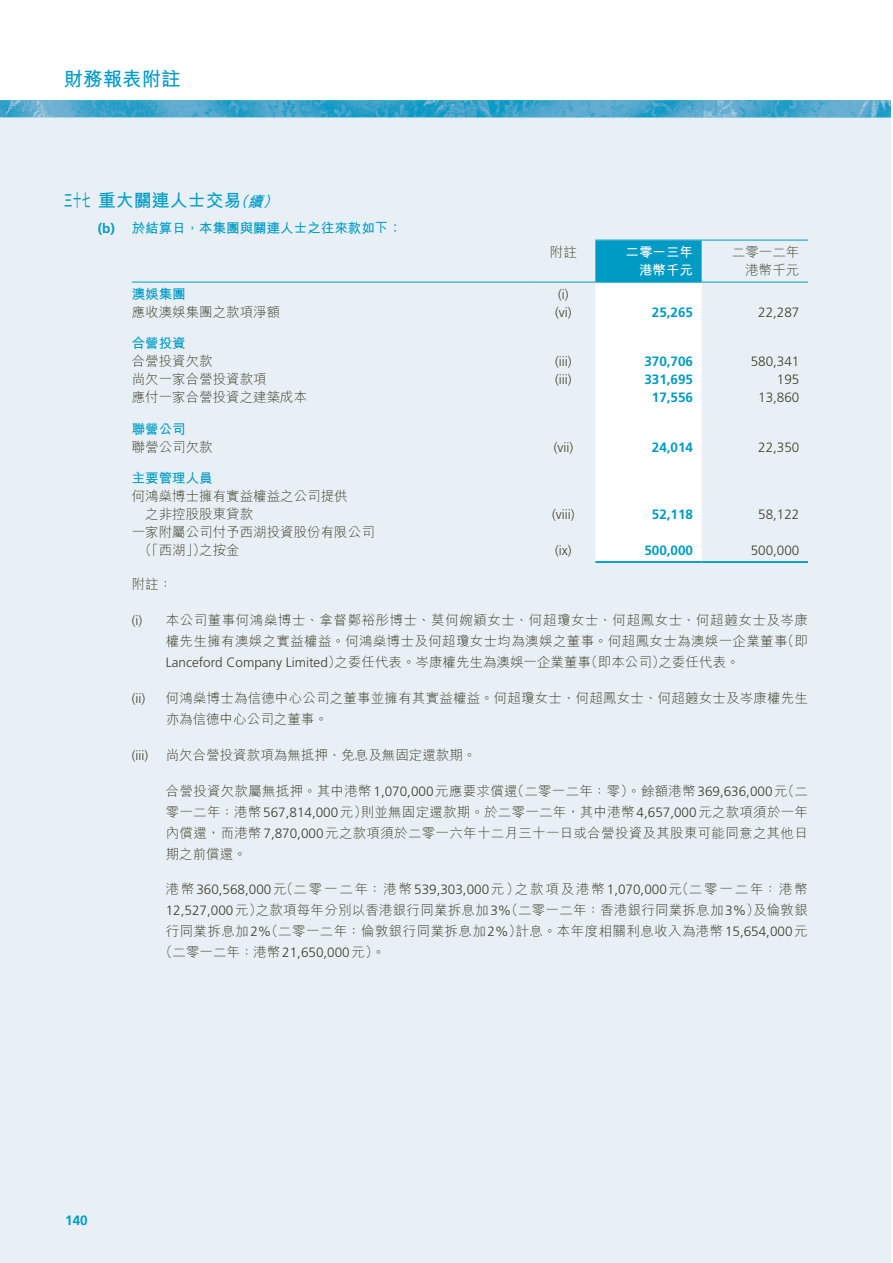
<style>
.page{position:relative;width:893px;height:1263px;background:#fff}
.page>*{position:absolute;margin:0;border:0;box-sizing:border-box;transform-origin:0 0}
.t1{font:19.5px "M Hei HK Bold E Ten B5 H";color:#009bc5}
.t2{font:18px "M Hei HK Bold E Ten B5 H";color:#009bc5;scale:.5 1}
.t3{font:13.5px/21px "M Hei HK Light E Ten B5 H";letter-spacing:.005em;color:#3f3e29}
.t4{font:300 13.5px "Frutiger LT Std";color:#3f3e29}
.t5{font:13.5px "M Hei HK Light E Ten B5 H";letter-spacing:.03em;color:#3f3e29}
.t6{font:700 13.5px "Frutiger LT Std";color:#009bc5}
.t7{font:13.5px "M Hei HK Bold E Ten B5 H";color:#009bc5}
.t8{font:13.5px "M Hei HK Bold E Ten B5 H";color:#fff}
.s1{font-style:italic;font-size:15px}
.s2{font-family:"Frutiger LT Std";font-weight:700}
.s3{font-family:"Frutiger LT Std";font-weight:300}
.s4{font-family:"M Hei HK Light E Ten B5 H";font-weight:400}
</style>
<div class="page">
<div style="left:0;top:111px;width:890px;height:1152px;background:#e8f0f6"></div>
<img style="left:0;top:100px;width:891px;height:17px">
<svg style="left:595px;top:241px;width:107px;height:320px;background:#def2f7"></svg>
<hr style="left:595px;top:240px;width:107px;height:1px;background:#009bc5">
<hr style="left:702px;top:240px;width:106px;height:1px;background:#009bc5">
<hr style="left:132px;top:282px;width:399px;height:1px;background:#009bc5">
<hr style="left:531px;top:282px;width:64px;height:1px;background:#009bc5">
<hr style="left:595px;top:282px;width:107px;height:1px;background:#009bc5">
<hr style="left:702px;top:282px;width:106px;height:1px;background:#009bc5">
<hr style="left:595px;top:561px;width:107px;height:2px;background:#009bc5">
<hr style="left:702px;top:561px;width:106px;height:2px;background:#009bc5">
<h1 class="t1" style="left:64px;top:71px;width:118px">財務報表附註</h1>
<h2 class="t2" style="left:64px;top:194px;width:437px">三十七 重大關連人士交易<span class="s1">（續）</span></h2>
<p class="t7" style="left:98px;top:223px;width:306px"><span class="s2">(b)</span> 於結算日，本集團與關連人士之往來款如下：</p>
<p class="t3" style="left:550px;top:243px;width:28px">附註</p>
<p class="t8" style="left:626px;top:247px;width:69px">二零一三年</p>
<p class="t3" style="left:732px;top:243px;width:69px">二零一二年</p>
<p class="t8" style="left:639px;top:265px;width:55px">港幣千元</p>
<p class="t3" style="left:745px;top:261px;width:56px">港幣千元</p>
<p class="t7" style="left:132px;top:289px;width:55px">澳娛集團</p>
<p class="t4" style="left:558px;top:288px;width:12px">(i)</p>
<p class="t3" style="left:132px;top:303px;width:150px">應收澳娛集團之款項淨額</p>
<p class="t4" style="left:555px;top:306px;width:18px">(vi)</p>
<p class="t6" style="left:652px;top:306px;width:43px">25,265</p>
<p class="t4" style="left:758px;top:306px;width:43px">22,287</p>
<p class="t7" style="left:132px;top:338px;width:55px">合營投資</p>
<p class="t3" style="left:132px;top:352px;width:82px">合營投資欠款</p>
<p class="t4" style="left:555px;top:356px;width:18px">(iii)</p>
<p class="t6" style="left:644px;top:356px;width:50px">370,706</p>
<p class="t4" style="left:751px;top:356px;width:50px">580,341</p>
<p class="t3" style="left:132px;top:370px;width:136px">尚欠一家合營投資款項</p>
<p class="t4" style="left:555px;top:374px;width:18px">(iii)</p>
<p class="t6" style="left:644px;top:374px;width:50px">331,695</p>
<p class="t4" style="left:777px;top:374px;width:24px">195</p>
<p class="t3" style="left:132px;top:388px;width:177px">應付一家合營投資之建築成本</p>
<p class="t6" style="left:652px;top:392px;width:43px">17,556</p>
<p class="t4" style="left:758px;top:392px;width:43px">13,860</p>
<p class="t7" style="left:132px;top:424px;width:55px">聯營公司</p>
<p class="t3" style="left:132px;top:438px;width:82px">聯營公司欠款</p>
<p class="t4" style="left:554px;top:441px;width:21px">(vii)</p>
<p class="t6" style="left:652px;top:441px;width:43px">24,014</p>
<p class="t4" style="left:758px;top:441px;width:43px">22,350</p>
<p class="t7" style="left:132px;top:473px;width:82px">主要管理人員</p>
<p class="t3" style="left:145px;top:489px;width:204px;line-height:18px;text-indent:-14px">何鴻燊博士擁有實益權益之公司提供之非控股股東貸款</p>
<p class="t4" style="left:552px;top:509px;width:24px">(viii)</p>
<p class="t6" style="left:652px;top:509px;width:43px">52,118</p>
<p class="t4" style="left:758px;top:509px;width:43px">58,122</p>
<p class="t3" style="left:139px;top:525px;width:238px;line-height:18px;text-indent:-7px">一家附屬公司付予西湖投資股份有限公司（「西湖」）之按金</p>
<p class="t4" style="left:555px;top:545px;width:18px">(ix)</p>
<p class="t6" style="left:644px;top:545px;width:50px">500,000</p>
<p class="t4" style="left:751px;top:545px;width:50px">500,000</p>
<p class="t3" style="left:132px;top:575px;width:42px">附註：</p>
<p class="t3" style="left:166px;top:611px;width:644px;text-align:justify;text-indent:-34px"><span class="s3">(i)</span> 本公司董事何鴻燊博士、拿督鄭裕彤博士、莫何婉穎女士、何超瓊女士、何超鳳女士、何超蕸女士及岑康權先生擁有澳娛之實益權益。何鴻燊博士及何超瓊女士均為澳娛之董事。何超鳳女士為澳娛一企業董事（即<span class="s3">Lanceford Company Limited</span>）之委任代表。岑康權先生為澳娛一企業董事（即本公司）之委任代表。</p>
<p class="t4" style="left:132px;top:692px;width:15px">(ii)</p>
<p class="t3" style="left:166px;top:689px;width:644px">何鴻燊博士為信德中心公司之董事並擁有其實益權益。何超瓊女士、何超鳳女士、何超蕸女士及岑康權先生亦為信德中心公司之董事。</p>
<p class="t4" style="left:132px;top:749px;width:18px">(iii)</p>
<p class="t3" style="left:166px;top:746px;width:312px">尚欠合營投資款項為無抵押、免息及無固定還款期。</p>
<p class="t3" style="left:166px;top:782px;width:644px;text-align:justify">合營投資欠款屬無抵押。其中港幣<span class="s3">1,070,000</span>元應要求償還（二零一二年：零）。餘額港幣<span class="s3">369,636,000</span>元（二零一二年：港幣<span class="s3">567,814,000</span>元）則並無固定還款期。於二零一二年，其中港幣<span class="s3">4,657,000</span>元之款項須於一年內償還，而港幣<span class="s3">7,870,000</span>元之款項須於二零一六年十二月三十一日或合營投資及其股東可能同意之其他日期之前償還。</p>
<p class="t4" style="left:166px;top:884px;width:644px"><span class="s4">港幣</span>360,568,000<span class="s4">元（二零一二年：港幣</span>539,303,000<span class="s4">元）之款項及港幣</span>1,070,000<span class="s4">元（二零一二年：港幣</span></p>
<p class="t3" style="left:166px;top:902px;width:643px"><span class="s3">12,527,000</span>元）之款項每年分別以香港銀行同業拆息加<span class="s3">3%</span>（二零一二年：香港銀行同業拆息加<span class="s3">3%</span>）及倫敦銀</p>
<p class="t5" style="left:166px;top:926px;width:643px">行同業拆息加<span class="s3">2%</span>（二零一二年：倫敦銀行同業拆息加<span class="s3">2%</span>）計息。本年度相關利息收入為港幣<span class="s3">15,654,000</span>元</p>
<p class="t3" style="left:159px;top:944px;width:228px">（二零一二年：港幣<span class="s3">21,650,000</span>元）。</p>
<p class="t6" style="left:65px;top:1214px;width:24px">140</p>
</div>
